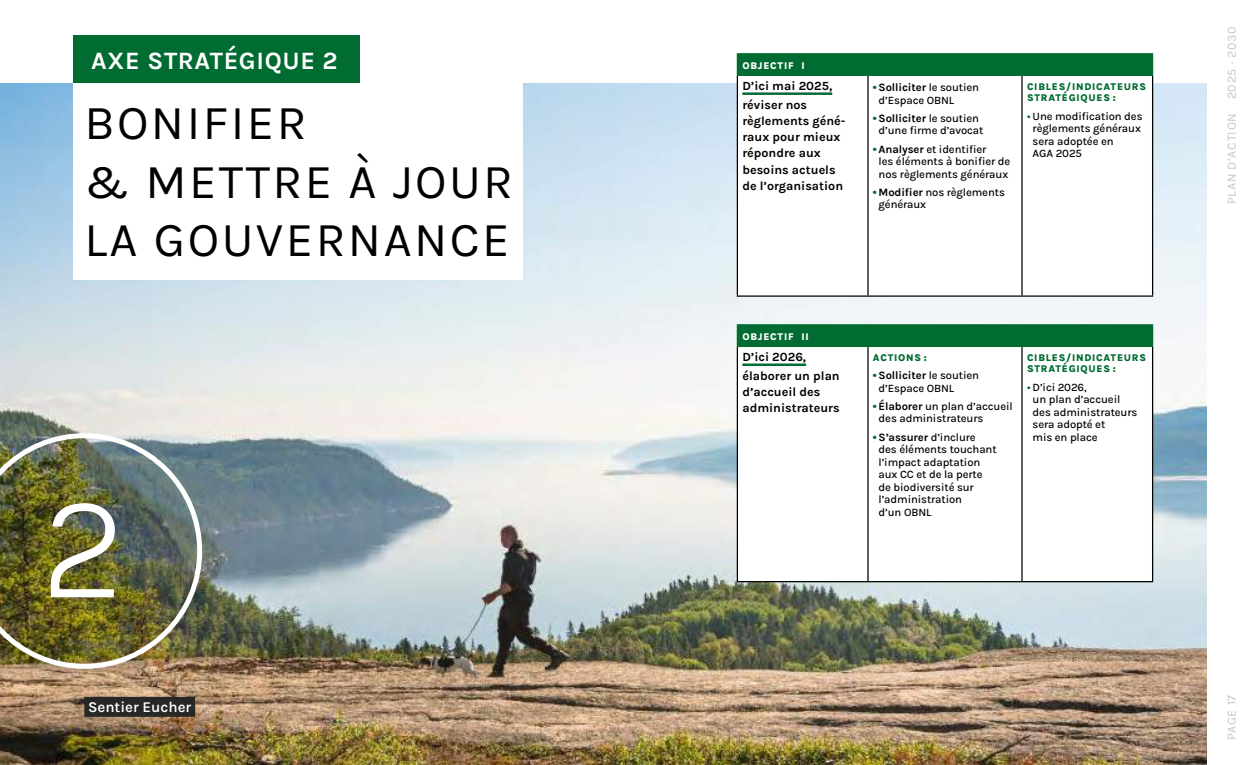
<style>
.page{position:relative;width:1260px;height:765px;background:#fff}
.page>*{position:absolute;margin:0;border:0;box-sizing:border-box;transform-origin:0 0}
.t1{font:300 150px "Karla";color:#fff}
.t2{font:48.75px/58.5px "Karla";letter-spacing:.05em;color:#000}
.t3{font:700 25px "Karla";letter-spacing:.025em;color:#fff}
.t4{font:600 15px "Karla";color:#fff}
.t5{font:700 12.5px/16.2px "Karla";color:#000}
.t6{font:12.5px "Karla";letter-spacing:.05em;color:#c6c6c5}
.t7{font:500 11.25px/12.5px "Karla";letter-spacing:-.01em;color:#000}
.t8{font:800 10px/11.2px "Karla";letter-spacing:.075em;color:#006c32}
.t9{font:800 10px "Karla";letter-spacing:.075em;color:#fff}
.s1{font-weight:700;color:#006c32}
.s2{font-weight:700}
.s3{color:#006c32}
</style>
<div class="page">
<img style="left:0;top:84px;width:1207px;height:681px">
<svg style="left:738px;top:84px;width:414px;height:211px"></svg>
<hr style="left:737px;top:76px;width:1px;height:219px;background:#000">
<hr style="left:867px;top:76px;width:2px;height:219px;background:#000">
<hr style="left:1021px;top:76px;width:2px;height:219px;background:#000">
<hr style="left:1152px;top:76px;width:1px;height:219px;background:#000">
<hr style="left:737px;top:295px;width:131px;height:2px;background:#000">
<hr style="left:868px;top:295px;width:154px;height:2px;background:#000">
<hr style="left:1022px;top:295px;width:131px;height:2px;background:#000">
<hr style="left:737px;top:53px;width:131px;height:1px;background:#006c32">
<hr style="left:868px;top:53px;width:154px;height:1px;background:#006c32">
<hr style="left:1022px;top:53px;width:131px;height:1px;background:#006c32">
<div style="left:737px;top:54px;width:416px;height:21px;background:#006c32"></div>
<hr style="left:737px;top:75px;width:131px;height:1px;background:#006c32">
<hr style="left:868px;top:75px;width:154px;height:1px;background:#006c32">
<hr style="left:1022px;top:75px;width:131px;height:1px;background:#006c32">
<hr style="left:742px;top:92px;width:90px;height:3px;background:#006c32">
<svg style="left:738px;top:347px;width:414px;height:234px"></svg>
<hr style="left:737px;top:347px;width:1px;height:234px;background:#000">
<hr style="left:867px;top:347px;width:2px;height:234px;background:#000">
<hr style="left:1021px;top:347px;width:2px;height:234px;background:#000">
<hr style="left:1152px;top:347px;width:1px;height:234px;background:#000">
<hr style="left:737px;top:581px;width:131px;height:1px;background:#000">
<hr style="left:868px;top:581px;width:154px;height:1px;background:#000">
<hr style="left:1022px;top:581px;width:131px;height:1px;background:#000">
<hr style="left:737px;top:324px;width:131px;height:1px;background:#006c32">
<hr style="left:868px;top:324px;width:154px;height:1px;background:#006c32">
<hr style="left:1022px;top:324px;width:131px;height:1px;background:#006c32">
<div style="left:737px;top:325px;width:416px;height:21px;background:#006c32"></div>
<hr style="left:737px;top:346px;width:131px;height:1px;background:#006c32">
<hr style="left:868px;top:346px;width:154px;height:1px;background:#006c32">
<hr style="left:1022px;top:346px;width:131px;height:1px;background:#006c32">
<hr style="left:742px;top:364px;width:64px;height:2px;background:#006c32">
<div style="left:73px;top:35px;width:287px;height:52px;background:#006c32"></div>
<div style="left:73px;top:83px;width:449px;height:197px;background:#fff"></div>
<img style="left:0;top:433px;width:202px;height:236px">
<div style="left:84px;top:697px;width:111px;height:20px;background:#272726"></div>
<h3 class="t3" style="left:91px;top:45px;width:248px">AXE STRATÉGIQUE 2</h3>
<h2 class="t2" style="left:84px;top:92px;width:430px">BONIFIER<br>&amp; METTRE À JOUR<br>LA GOUVERNANCE</h2>
<h1 class="t1" style="left:41px;top:451px;width:87px">2</h1>
<h3 class="t4" style="left:88px;top:697px;width:105px">Sentier Eucher</h3>
<p class="t9" style="left:742px;top:59px;width:64px">OBJECTIF I</p>
<p class="t5" style="left:742px;top:76px;width:91px;line-height:18.8px">D’ici mai 2025, réviser nos</p>
<p class="t5" style="left:742px;top:112px;width:105px">règlements géné&shy;raux pour mieux répondre aux besoins actuels de l’organisation</p>
<p class="t7" style="left:879px;top:81px;width:102px;text-indent:-6px"><span class="s1">•</span> <span class="s2">Solliciter</span> le soutien d’Espace OBNL</p>
<p class="t7" style="left:873px;top:112px;width:112px;text-align:center"><span class="s1">•</span> <span class="s2">Solliciter</span> le soutien d’une firme d’avocat</p>
<p class="t7" style="left:879px;top:142px;width:133px;text-indent:-6px"><span class="s1">•</span> <span class="s2">Analyser</span> et identifier<br>les éléments à bonifier de nos règlements généraux</p>
<p class="t7" style="left:879px;top:185px;width:128px;text-indent:-6px"><span class="s1">•</span> <span class="s2">Modifier</span> nos règlements généraux</p>
<p class="t8" style="left:1027px;top:81px;width:121px">CIBLES/INDICATEURS<br>STRATÉGIQUES :</p>
<p class="t7" style="left:1033px;top:109px;width:111px;text-indent:-6px"><span class="s3">•</span> Une modification des règlements généraux sera adoptée en<br>AGA 2025</p>
<p class="t9" style="left:742px;top:330px;width:68px">OBJECTIF II</p>
<p class="t5" style="left:742px;top:347px;width:99px;line-height:18.8px">D’ici 2026, élaborer un plan</p>
<p class="t5" style="left:742px;top:383px;width:99px">d’accueil des administrateurs</p>
<p class="t8" style="left:873px;top:352px;width:56px">ACTIONS :</p>
<p class="t7" style="left:879px;top:369px;width:102px;text-indent:-6px"><span class="s1">•</span> <span class="s2">Solliciter</span> le soutien d’Espace OBNL</p>
<p class="t7" style="left:879px;top:400px;width:136px;text-indent:-6px"><span class="s1">•</span> <span class="s2">Élaborer</span> un plan d’accueil des administrateurs</p>
<p class="t7" style="left:879px;top:430px;width:120px;text-indent:-6px"><span class="s1">•</span> <span class="s2">S’assurer</span> d’inclure des éléments touchant l’impact adaptation aux CC et de la perte de biodiversité sur l’administration<br>d’un OBNL</p>
<p class="t8" style="left:1027px;top:352px;width:121px">CIBLES/INDICATEURS<br>STRATÉGIQUES :</p>
<p class="t7" style="left:1033px;top:380px;width:106px;text-indent:-6px"><span class="s3">•</span> D’ici 2026,<br>un plan d’accueil des administrateurs sera adopté et<br>mis en place</p>
<p class="t6" style="left:1224px;top:204px;width:179px;rotate:-90deg">PLAN D’ACTION 2025 · 2030</p>
<p class="t6" style="left:1224px;top:740px;width:47px;rotate:-90deg">PAGE 17</p>
</div>
